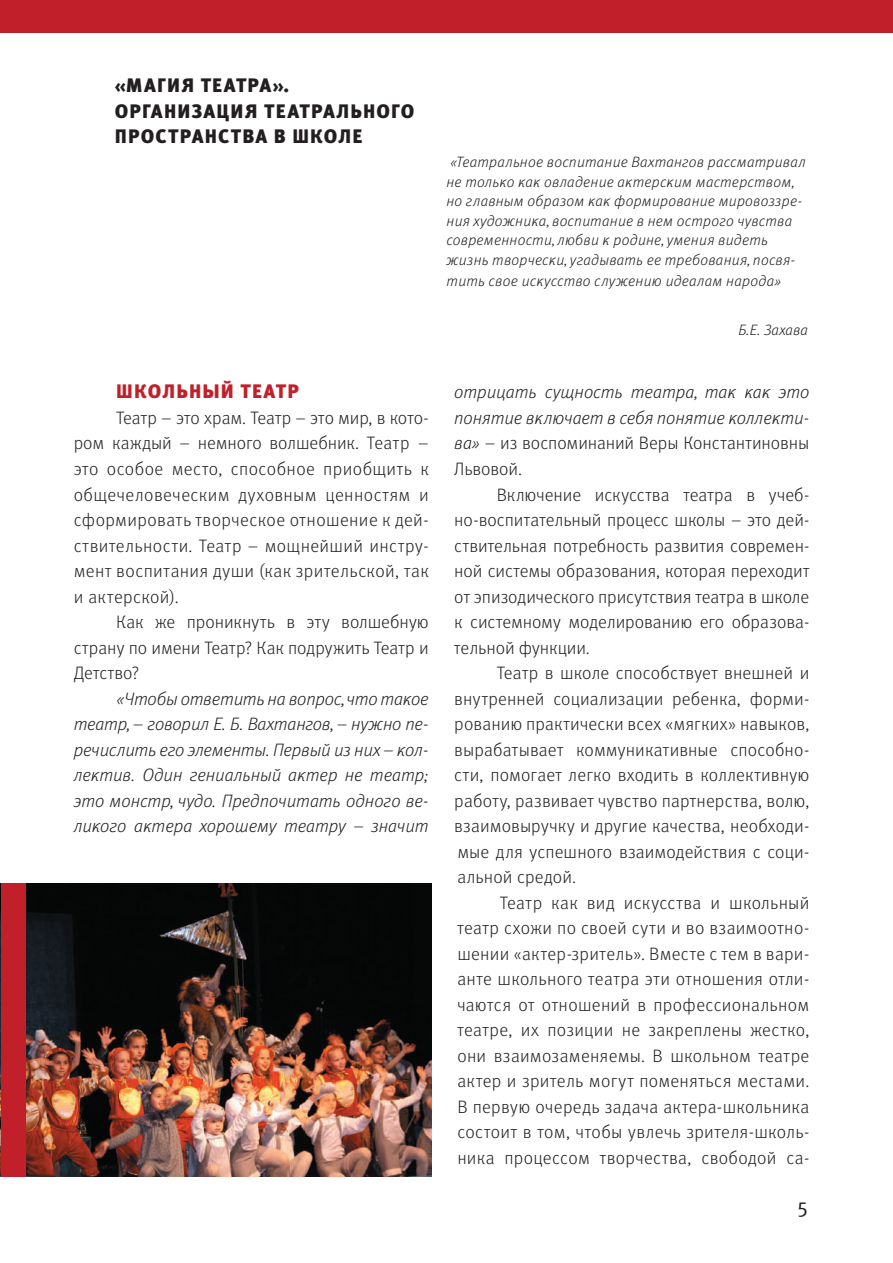
<style>
.page{position:relative;width:893px;height:1263px;background:#fff}
.page>*{position:absolute;margin:0;border:0;box-sizing:border-box;transform-origin:0 0}
.t1{font:21px "Meta Pro Norm";color:#231f20}
.t2{font:900 19.5px/25.5px "Meta Pro";letter-spacing:.055em;color:#231f20}
.t3{font:900 19.5px "Meta Pro";letter-spacing:.055em;color:#c1202a}
.t4{font:300 18px/25.5px "Meta Pro";letter-spacing:.01em;color:#231f20;text-align:justify}
.t5{font:italic 300 18px/25.5px "Meta Pro";letter-spacing:-.005em;color:#231f20;text-align:justify}
.t6{font:italic 300 15px/19.5px "Meta Pro";letter-spacing:.015em;color:#231f20}
.s1{font-size:18px}
.s2{font-style:normal}
</style>
<div class="page">
<div style="left:1px;top:0;width:892px;height:33px;background:#c1202a"></div>
<img style="left:25px;top:883px;width:407px;height:294px">
<div style="left:1px;top:883px;width:24px;height:294px;background:#c1202a"></div>
<p class="t2" style="left:115px;top:72px;width:301px"><span class="s1">«</span>МАГИЯ ТЕАТРА<span class="s1">»</span>.<br>ОРГАНИЗАЦИЯ ТЕАТРАЛЬНОГО<br>ПРОСТРАНСТВА В ШКОЛЕ</p>
<p class="t6" style="left:446px;top:152px;width:361px">«Театральное воспитание Вахтангов рассматривал не только как овладение актерским мастерством, но главным образом как формирование мировоззре&shy;ния художника, воспитание в нем острого чувства современности, любви к родине, умения видеть жизнь творчески, угадывать ее требования, посвя-</p>
<p class="t6" style="left:446px;top:270px;width:336px">тить свое искусство служению идеалам народа»</p>
<p class="t6" style="left:738px;top:319px;width:71px">Б.Е. Захава</p>
<p class="t3" style="left:116px;top:376px;width:184px">ШКОЛЬНЫЙ ТЕАТР</p>
<p class="t4" style="left:74px;top:404px;width:357px;text-indent:43px">Театр – это храм. Театр – это мир, в кото&shy;ром каждый – немного волшебник. Театр – это особое место, способное приобщить к общечеловеческим духовным ценностям и сформировать творческое отношение к дей&shy;ствительности. Театр – мощнейший инстру&shy;мент воспитания души (как зрительской, так и актерской).</p>
<p class="t4" style="left:74px;top:608px;width:357px;text-indent:43px">Как же проникнуть в эту волшебную страну по имени Театр? Как подружить Театр и Детство?</p>
<p class="t5" style="left:74px;top:685px;width:357px;text-indent:43px">«Чтобы ответить на вопрос, что такое театр, – говорил Е. Б. Вахтангов, – нужно пе&shy;речислить его элементы. Первый из них – кол&shy;лектив. Один гениальный актер не театр; это монстр, чудо. Предпочитать одного ве&shy;ликого актера хорошему театру – значит</p>
<p class="t5" style="left:454px;top:379px;width:357px">отрицать сущность театра, так как это понятие включает в себя понятие коллекти&shy;ва» <span class="s2">– из воспоминаний Веры Константиновны Львовой.</span></p>
<p class="t4" style="left:454px;top:481px;width:357px;text-indent:43px">Включение искусства театра в учеб&shy;но-воспитательный процесс школы – это дей&shy;ствительная потребность развития современ&shy;ной системы образования, которая переходит от эпизодического присутствия театра в школе к системному моделированию его образова&shy;тельной функции.</p>
<p class="t4" style="left:454px;top:659px;width:357px;text-indent:43px">Театр в школе способствует внешней и внутренней социализации ребенка, форми&shy;рованию практически всех «мягких» навыков, вырабатывает коммуникативные способно&shy;сти, помогает легко входить в коллективную работу, развивает чувство партнерства, волю, взаимовыручку и другие качества, необходи&shy;мые для успешного взаимодействия с соци&shy;альной средой.</p>
<p class="t4" style="left:457px;top:889px;width:354px;text-indent:43px">Театр как вид искусства и школьный театр схожи по своей сути и во взаимоотно&shy;шении «актер-зритель». Вместе с тем в вари&shy;анте школьного театра эти отношения отли&shy;чаются от отношений в профессиональном театре, их позиции не закреплены жестко, они взаимозаменяемы. В школьном театре актер и зритель могут поменяться местами.<br>В первую очередь задача актера-школьника состоит в том, чтобы увлечь зрителя-школь&shy;ника процессом творчества, свободой са-</p>
<p class="t1" style="left:797px;top:1189px;width:12px">5</p>
</div>
